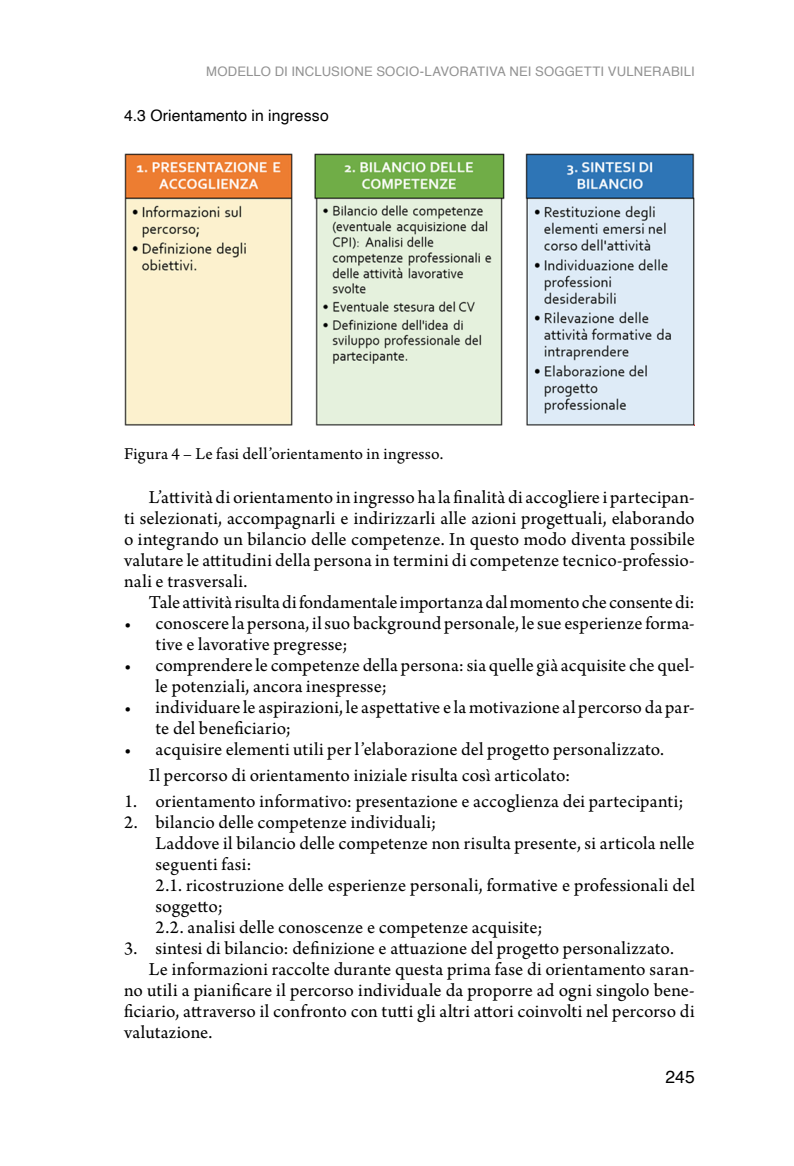
<style>
.page{position:relative;width:794px;height:1166px;background:#fff}
.page>*{position:absolute;margin:0;border:0;box-sizing:border-box;transform-origin:0 0}
.t1{font:19.25px/21px "Arno Pro";letter-spacing:.005em;color:#000}
.t2{font:17.5px "Arno Pro";letter-spacing:.01em;color:#000}
.t3{font:17.5px "Helvetica";color:#000}
.t4{font:15.75px "Helvetica";letter-spacing:.005em;color:#000}
.t5{font:13.12px "Helvetica";letter-spacing:.01em;color:#929292}
</style>
<div class="page">
<img style="left:124px;top:153px;width:570px;height:273px">
<p class="t5" style="left:206px;top:61px;width:490px">MODELLO DI INCLUSIONE SOCIO-LAVORATIVA NEI SOGGETTI VULNERABILI</p>
<p class="t4" style="left:124px;top:103px;width:206px">4.3 Orientamento in ingresso</p>
<p class="t2" style="left:124px;top:444px;width:321px">Figura 4 – Le fasi dell’orientamento in ingresso.</p>
<p class="t1" style="left:124px;top:488px;width:572px;text-align:justify;text-indent:25px">L’attività di orientamento in ingresso ha la finalità di accogliere i partecipan&shy;ti selezionati, accompagnarli e indirizzarli alle azioni progettuali, elaborando o integrando un bilancio delle competenze. In questo modo diventa possibile valutare le attitudini della persona in termini di competenze tecnico-professio&shy;nali e trasversali.</p>
<p class="t1" style="left:149px;top:593px;width:547px">Tale attività risulta di fondamentale importanza dal momento che consente di:</p>
<p class="t1" style="left:155px;top:614px;width:541px;text-indent:-31px">• conoscere la persona, il suo background personale, le sue esperienze forma&shy;tive e lavorative pregresse;</p>
<p class="t1" style="left:155px;top:656px;width:540px;text-indent:-31px">• comprendere le competenze della persona: sia quelle già acquisite che quel&shy;le potenziali, ancora inespresse;</p>
<p class="t1" style="left:155px;top:698px;width:540px;text-indent:-31px">• individuare le aspirazioni, le aspettative e la motivazione al percorso da par&shy;te del beneficiario;</p>
<p class="t1" style="left:149px;top:737px;width:517px;line-height:25.9px;text-indent:-25px">• acquisire elementi utili per l’elaborazione del progetto personalizzato.<br>Il percorso di orientamento iniziale risulta così articolato:</p>
<p class="t1" style="left:124px;top:792px;width:561px">1. orientamento informativo: presentazione e accoglienza dei partecipanti;</p>
<p class="t1" style="left:155px;top:813px;width:541px;text-indent:-31px">2. bilancio delle competenze individuali;<br>Laddove il bilancio delle competenze non risulta presente, si articola nelle seguenti fasi:<br>2.1. ricostruzione delle esperienze personali, formative e professionali del soggetto;<br>2.2. analisi delle conoscenze e competenze acquisite;</p>
<p class="t1" style="left:124px;top:939px;width:551px">3. sintesi di bilancio: definizione e attuazione del progetto personalizzato.</p>
<p class="t1" style="left:149px;top:960px;width:547px">Le informazioni raccolte durante questa prima fase di orientamento saran-</p>
<p class="t1" style="left:124px;top:981px;width:572px">no utili a pianificare il percorso individuale da proporre ad ogni singolo bene-</p>
<p class="t1" style="left:124px;top:1002px;width:572px">ficiario, attraverso il confronto con tutti gli altri attori coinvolti nel percorso di</p>
<p class="t1" style="left:124px;top:1023px;width:90px">valutazione.</p>
<p class="t3" style="left:665px;top:1063px;width:31px">245</p>
</div>
